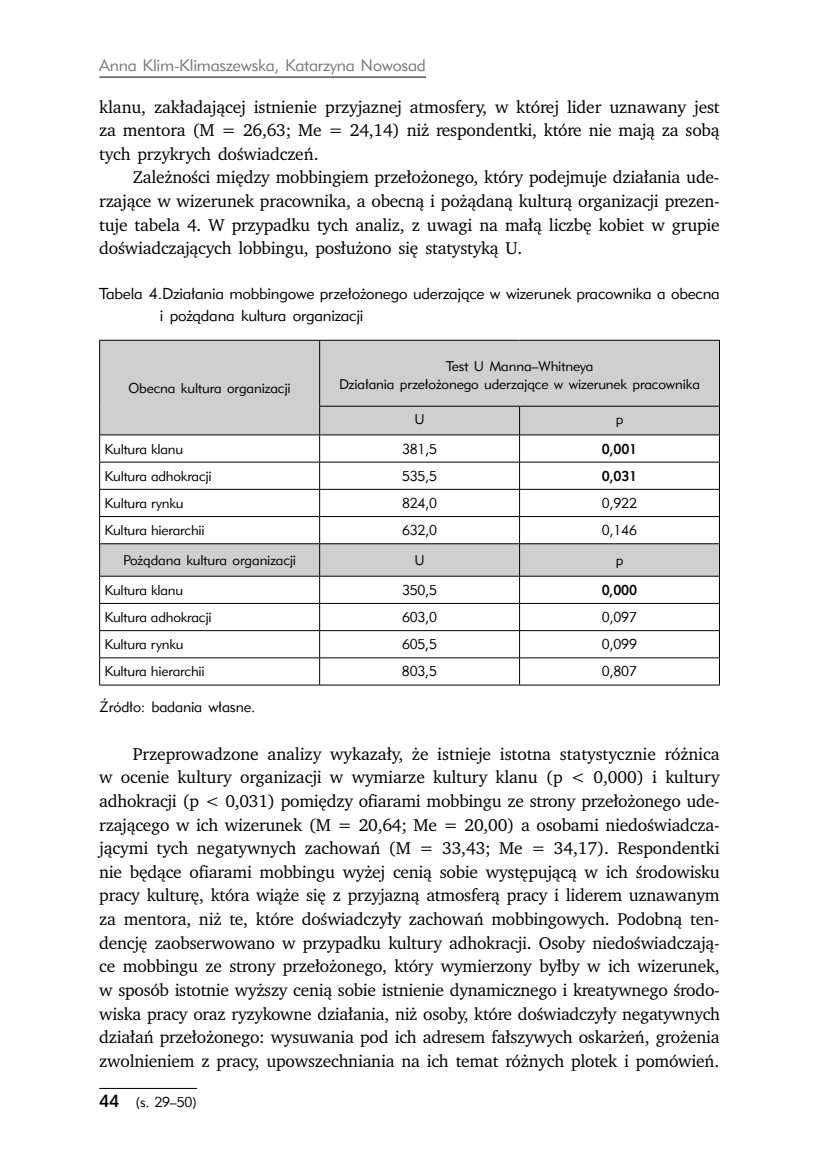
<style>
.page{position:relative;width:819px;height:1166px;background:#fff}
.page>*{position:absolute;margin:0;border:0;box-sizing:border-box;transform-origin:0 0}
.t1{font:17.5px/23.6px "Charter ITCPL";letter-spacing:-.015em;color:#000;text-align:justify}
.t2{font:16.62px "Geometric 415 Lt EU";letter-spacing:-.015em;color:#787878}
.t3{font:15.75px/21.3px "Geometric 415 Lt EU";letter-spacing:-.015em;color:#000}
.t4{font:14.88px "Geometric 415 Lt EU";letter-spacing:-.015em;color:#000}
.t5{font:14px/18.6px "Geometric 415 Lt EU";letter-spacing:-.015em;color:#000;text-align:center}
.t6{font:14px "Geometric 415 Md EU";letter-spacing:-.015em;color:#000}
.s1{font-family:"Geometric 415 Md EU";font-size:17.5px}
</style>
<div class="page">
<hr style="left:99px;top:77px;width:327px;height:1px;background:#000">
<hr style="left:99px;top:1088px;width:98px;height:1px;background:#000">
<svg style="left:100px;top:341px;width:619px;height:235px;fill:#cfcfcf"></svg>
<hr style="left:99px;top:462px;width:220px;height:1px;background:#000">
<hr style="left:319px;top:462px;width:200px;height:1px;background:#000">
<hr style="left:519px;top:462px;width:200px;height:1px;background:#000">
<hr style="left:99px;top:489px;width:220px;height:1px;background:#000">
<hr style="left:319px;top:489px;width:200px;height:1px;background:#000">
<hr style="left:519px;top:489px;width:200px;height:1px;background:#000">
<hr style="left:99px;top:516px;width:220px;height:1px;background:#000">
<hr style="left:319px;top:516px;width:200px;height:1px;background:#000">
<hr style="left:519px;top:516px;width:200px;height:1px;background:#000">
<svg style="left:519px;top:407px;width:1px;height:136px"></svg>
<hr style="left:319px;top:544px;width:1px;height:32px;background:#000">
<hr style="left:519px;top:544px;width:1px;height:32px;background:#000">
<hr style="left:99px;top:603px;width:220px;height:1px;background:#000">
<hr style="left:319px;top:603px;width:200px;height:1px;background:#000">
<hr style="left:519px;top:603px;width:200px;height:1px;background:#000">
<hr style="left:99px;top:630px;width:220px;height:1px;background:#000">
<hr style="left:319px;top:630px;width:200px;height:1px;background:#000">
<hr style="left:519px;top:630px;width:200px;height:1px;background:#000">
<hr style="left:99px;top:657px;width:220px;height:1px;background:#000">
<hr style="left:319px;top:657px;width:200px;height:1px;background:#000">
<svg style="left:319px;top:577px;width:1px;height:108px"></svg>
<hr style="left:519px;top:657px;width:200px;height:1px;background:#000">
<svg style="left:519px;top:577px;width:1px;height:108px"></svg>
<svg style="left:99px;top:577px;width:1px;height:108px"></svg>
<svg style="left:719px;top:576px;width:1px;height:109px"></svg>
<hr style="left:99px;top:685px;width:220px;height:1px;background:#000">
<hr style="left:319px;top:685px;width:200px;height:1px;background:#000">
<hr style="left:519px;top:685px;width:200px;height:1px;background:#000">
<hr style="left:99px;top:340px;width:220px;height:1px;background:#000">
<hr style="left:99px;top:341px;width:1px;height:65px;background:#000">
<svg style="left:99px;top:406px;width:1px;height:137px"></svg>
<hr style="left:99px;top:434px;width:220px;height:1px;background:#000">
<hr style="left:319px;top:340px;width:200px;height:1px;background:#000">
<hr style="left:319px;top:341px;width:1px;height:65px;background:#000">
<hr style="left:519px;top:340px;width:200px;height:1px;background:#000">
<hr style="left:719px;top:341px;width:1px;height:65px;background:#000">
<hr style="left:319px;top:406px;width:200px;height:1px;background:#000">
<svg style="left:319px;top:406px;width:1px;height:137px"></svg>
<hr style="left:519px;top:406px;width:200px;height:1px;background:#000">
<svg style="left:719px;top:406px;width:1px;height:137px"></svg>
<hr style="left:319px;top:434px;width:200px;height:1px;background:#000">
<hr style="left:519px;top:434px;width:200px;height:1px;background:#000">
<hr style="left:99px;top:543px;width:220px;height:1px;background:#000">
<hr style="left:99px;top:544px;width:1px;height:32px;background:#000">
<hr style="left:319px;top:543px;width:200px;height:1px;background:#000">
<hr style="left:519px;top:543px;width:200px;height:1px;background:#000">
<hr style="left:719px;top:544px;width:1px;height:32px;background:#000">
<hr style="left:99px;top:576px;width:220px;height:1px;background:#000">
<hr style="left:319px;top:576px;width:200px;height:1px;background:#000">
<hr style="left:519px;top:576px;width:200px;height:1px;background:#000">
<p class="t2" style="left:99px;top:55px;width:328px">Anna Klim-Klimaszewska, Katarzyna Nowosad</p>
<p class="t1" style="left:99px;top:94px;width:622px">klanu, zakładającej istnienie przyjaznej atmosfery, w której lider uznawany jest za mentora (M = 26,63; Me = 24,14) niż respondentki, które nie mają za sobą tych przykrych doświadczeń.</p>
<p class="t1" style="left:99px;top:165px;width:622px;text-indent:34px">Zależności między mobbingiem przełożonego, który podejmuje działania ude&shy;rzające w wizerunek pracownika, a obecną i pożądaną kulturą organizacji prezen&shy;tuje tabela 4. W przypadku tych analiz, z uwagi na małą liczbę kobiet w grupie doświadczających lobbingu, posłużono się statystyką U.</p>
<p class="t3" style="left:160px;top:283px;width:561px;text-indent:-60px">Tabela 4.Działania mobbingowe przełożonego uderzające w wizerunek pracownika a obecna i pożądana kultura organizacji</p>
<p class="t5" style="left:128px;top:379px;width:164px">Obecna kultura organizacji</p>
<p class="t5" style="left:339px;top:357px;width:362px">Test U Manna–Whitneya<br>Działania przełożonego uderzające w wizerunek pracownika</p>
<p class="t5" style="left:414px;top:410px;width:12px">U</p>
<p class="t5" style="left:615px;top:410px;width:9px">p</p>
<p class="t5" style="left:104px;top:439px;width:80px">Kultura klanu</p>
<p class="t5" style="left:402px;top:439px;width:37px">381,5</p>
<p class="t6" style="left:601px;top:440px;width:37px">0,001</p>
<p class="t5" style="left:104px;top:467px;width:109px">Kultura adhokracji</p>
<p class="t5" style="left:402px;top:467px;width:37px">535,5</p>
<p class="t6" style="left:601px;top:467px;width:37px">0,031</p>
<p class="t5" style="left:104px;top:494px;width:81px">Kultura rynku</p>
<p class="t5" style="left:402px;top:494px;width:37px">824,0</p>
<p class="t5" style="left:602px;top:494px;width:37px">0,922</p>
<p class="t5" style="left:104px;top:521px;width:102px">Kultura hierarchii</p>
<p class="t5" style="left:402px;top:521px;width:37px">632,0</p>
<p class="t5" style="left:602px;top:521px;width:37px">0,146</p>
<p class="t5" style="left:123px;top:551px;width:175px">Pożądana kultura organizacji</p>
<p class="t5" style="left:414px;top:551px;width:12px">U</p>
<p class="t5" style="left:615px;top:551px;width:9px">p</p>
<p class="t5" style="left:104px;top:581px;width:80px">Kultura klanu</p>
<p class="t5" style="left:402px;top:581px;width:37px">350,5</p>
<p class="t6" style="left:601px;top:581px;width:37px">0,000</p>
<p class="t5" style="left:104px;top:608px;width:109px">Kultura adhokracji</p>
<p class="t5" style="left:402px;top:608px;width:37px">603,0</p>
<p class="t5" style="left:602px;top:608px;width:37px">0,097</p>
<p class="t5" style="left:104px;top:635px;width:81px">Kultura rynku</p>
<p class="t5" style="left:402px;top:635px;width:37px">605,5</p>
<p class="t5" style="left:602px;top:635px;width:37px">0,099</p>
<p class="t5" style="left:104px;top:662px;width:102px">Kultura hierarchii</p>
<p class="t5" style="left:402px;top:662px;width:37px">803,5</p>
<p class="t5" style="left:602px;top:662px;width:37px">0,807</p>
<p class="t4" style="left:99px;top:698px;width:157px">Źródło: badania własne.</p>
<p class="t1" style="left:99px;top:741px;width:622px;text-indent:34px">Przeprowadzone analizy wykazały, że istnieje istotna statystycznie różnica w ocenie kultury organizacji w wymiarze kultury klanu (p &lt; 0,000) i kultury adhokracji (p &lt; 0,031) pomiędzy ofiarami mobbingu ze strony przełożonego ude&shy;rzającego w ich wizerunek (M = 20,64; Me = 20,00) a osobami niedoświadcza&shy;jącymi tych negatywnych zachowań (M = 33,43; Me = 34,17). Respondentki nie będące ofiarami mobbingu wyżej cenią sobie występującą w ich środowisku pracy kulturę, która wiąże się z przyjazną atmosferą pracy i liderem uznawanym za mentora, niż te, które doświadczyły zachowań mobbingowych. Podobną ten&shy;dencję zaobserwowano w przypadku kultury adhokracji. Osoby niedoświadczają&shy;ce mobbingu ze strony przełożonego, który wymierzony byłby w ich wizerunek, w sposób istotnie wyższy cenią sobie istnienie dynamicznego i kreatywnego środo&shy;wiska pracy oraz ryzykowne działania, niż osoby, które doświadczyły negatywnych działań przełożonego: wysuwania pod ich adresem fałszywych oskarżeń, grożenia zwolnieniem z pracy, upowszechniania na ich temat różnych plotek i pomówień.</p>
<p class="t5" style="left:99px;top:1093px;width:99px"><span class="s1">44</span> (s. 29–50)</p>
</div>
